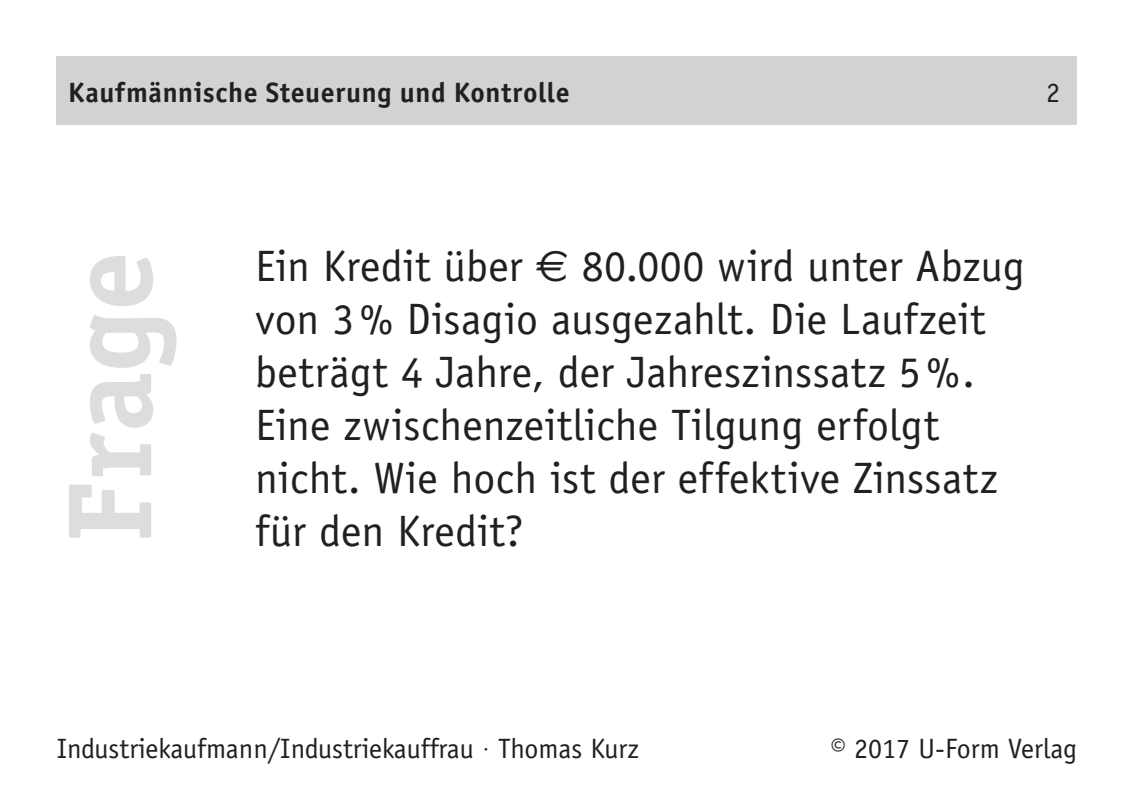
<style>
.page{position:relative;width:1134px;height:794px;background:#fff}
.page>*{position:absolute;margin:0;border:0;box-sizing:border-box;transform-origin:0 0}
.t1{font:700 120px "Officina Serif";color:#dcdddf}
.t2{font:44px/52.8px "Officina Sans";letter-spacing:.005em;color:#231f20}
.t3{font:28px "Officina Sans";color:#231f20}
.t4{font:700 28px "Officina Sans";letter-spacing:.02em;color:#231f20}
.s1{font-family:"Euro Sans"}
.s2{font-family:"Frutiger";font-weight:300}
</style>
<div class="page">
<div style="left:57px;top:57px;width:1020px;height:68px;background:#d1d2d4"></div>
<p class="t4" style="left:68px;top:75px;width:503px">Kaufmännische Steuerung und Kontrolle</p>
<p class="t3" style="left:1046px;top:76px;width:15px">2</p>
<h1 class="t1" style="left:35px;top:542px;width:292px;rotate:-90deg">Frage</h1>
<p class="t2" style="left:255px;top:240px;width:771px">Ein Kredit über <span class="s1">€</span> 80.000 wird unter Abzug von 3% Disagio ausgezahlt. Die Laufzeit beträgt 4 Jahre, der Jahreszinssatz 5%.<br>Eine zwischenzeitliche Tilgung erfolgt nicht. Wie hoch ist der effektive Zinssatz für den Kredit?</p>
<p class="t3" style="left:57px;top:732px;width:584px">Industriekaufmann/Industriekauffrau <span class="s2">·</span> Thomas Kurz</p>
<p class="t3" style="left:830px;top:732px;width:248px">© 2017 U-Form Verlag</p>
</div>
